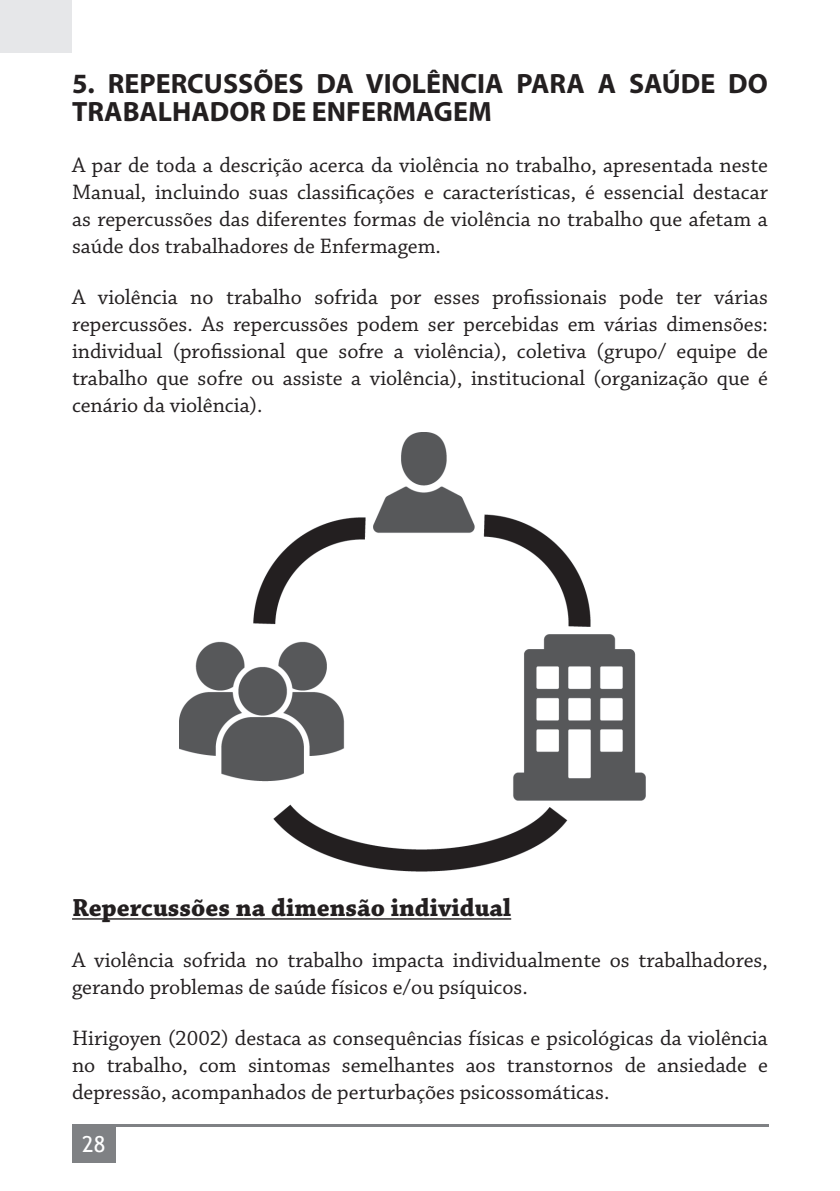
<style>
.page{position:relative;width:840px;height:1191px;background:#fff}
.page>*{position:absolute;margin:0;border:0;box-sizing:border-box;transform-origin:0 0}
.t1{font:700 28px/28px "Myriad Pro";color:#231f20}
.t2{font:700 26px "Chaparral Pro";color:#231f20}
.t3{font:22px/27px "Chaparral Pro";color:#231f20;text-align:justify}
.t4{font:22px "Trebuchet MS";color:#fff}
</style>
<div class="page">
<hr style="left:72px;top:918px;width:439px;height:1px;background:#231f20">
<img style="left:179px;top:433px;width:466px;height:438px">
<p class="t1" style="left:72px;top:69px;width:697px">5. REPERCUSSÕES DA VIOLÊNCIA PARA A SAÚDE DO<br>TRABALHADOR DE ENFERMAGEM</p>
<p class="t3" style="left:72px;top:152px;width:697px">A par de toda a descrição acerca da violência no trabalho, apresentada neste Manual, incluindo suas classificações e características, é essencial destacar as repercussões das diferentes formas de violência no trabalho que afetam a saúde dos trabalhadores de Enfermagem.</p>
<p class="t3" style="left:72px;top:284px;width:697px">A violência no trabalho sofrida por esses profissionais pode ter várias repercussões. As repercussões podem ser percebidas em várias dimensões: individual (profissional que sofre a violência), coletiva (grupo/ equipe de trabalho que sofre ou assiste a violência), institucional (organização que é cenário da violência).</p>
<p class="t2" style="left:72px;top:892px;width:440px">Repercussões na dimensão individual</p>
<p class="t3" style="left:72px;top:947px;width:697px">A violência sofrida no trabalho impacta individualmente os trabalhadores, gerando problemas de saúde físicos e/ou psíquicos.</p>
<p class="t3" style="left:72px;top:1025px;width:697px">Hirigoyen (2002) destaca as consequências físicas e psicológicas da violência no trabalho, com sintomas semelhantes aos transtornos de ansiedade e depressão, acompanhados de perturbações psicossomáticas.</p>
<p class="t4" style="left:82px;top:1131px;width:25px">28</p>
</div>
